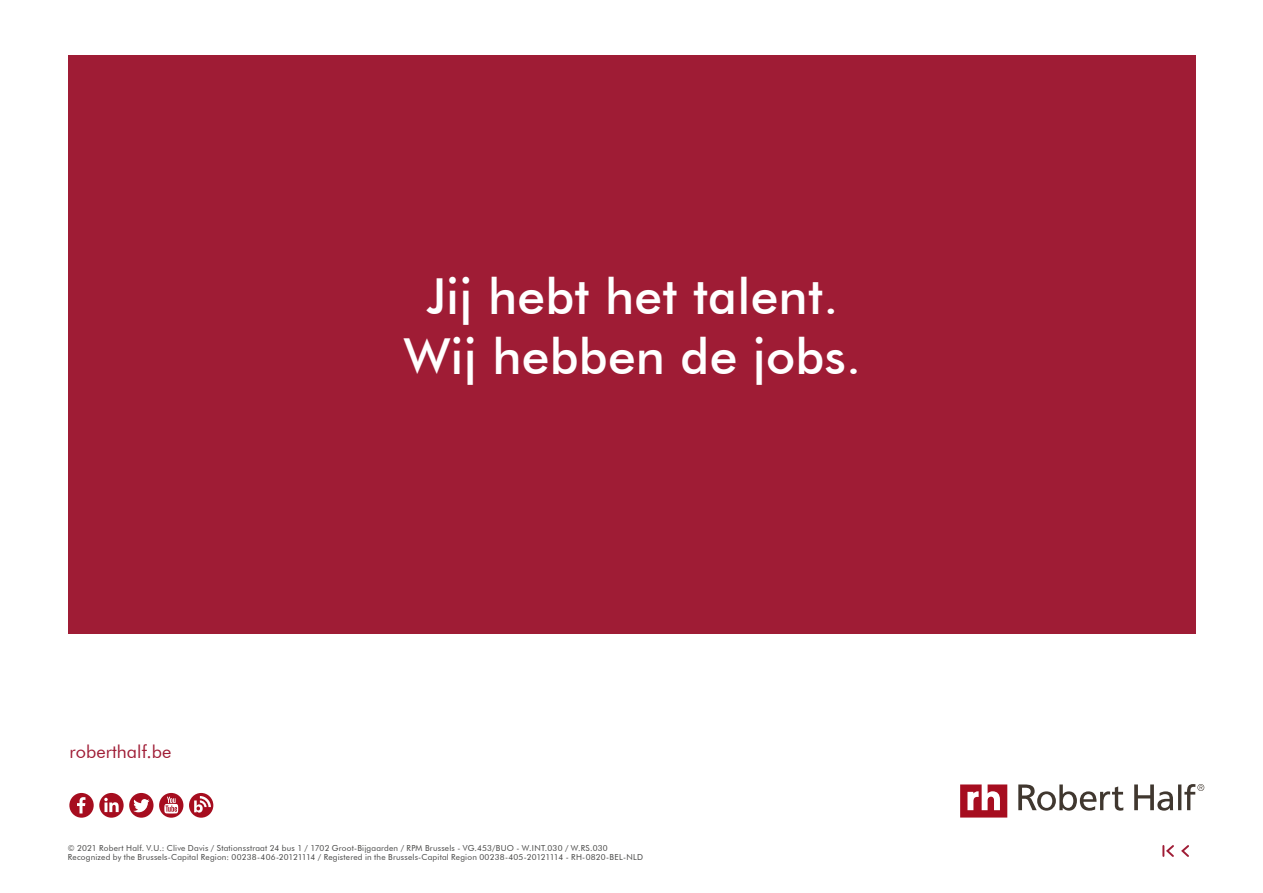
<style>
.page{position:relative;width:1263px;height:893px;background:#fff}
.page>*{position:absolute;margin:0;border:0;box-sizing:border-box;transform-origin:0 0}
.t1{font:500 49.65px/59.6px "Futura BT";letter-spacing:.005em;color:#fff;text-align:center}
.t2{font:18px "Futura BT";letter-spacing:.005em;color:#9f1c35}
.t3{font:8.25px/9px "Futura BT";letter-spacing:.025em;color:#474746}
</style>
<div class="page">
<svg style="left:69px;top:793px;width:114px;height:25px"></svg>
<svg style="left:189px;top:793px;width:24px;height:25px"></svg>
<div style="left:68px;top:55px;width:1127px;height:578px;background:#9f1c35"></div>
<svg style="left:960px;top:784px;width:47px;height:33px"></svg>
<svg style="left:1018px;top:784px;width:105px;height:27px"></svg>
<svg style="left:1134px;top:784px;width:70px;height:27px"></svg>
<svg style="left:1162px;top:845px;width:27px;height:12px"></svg>
<h2 class="t2" style="left:69px;top:740px;width:103px">roberthalf.be</h2>
<h1 class="t1" style="left:404px;top:266px;width:459px">Jij hebt het talent.<br>Wij hebben de jobs.</h1>
<p class="t3" style="left:68px;top:844px;width:577px">© 2021 Robert Half. V.U.: Clive Davis / Stationsstraat 24 bus 1 / 1702 Groot-Bijgaarden / RPM Brussels - VG.453/BUO - W.INT.030 / W.RS.030<br>Recognized by the Brussels-Capital Region: 00238-406-20121114 / Registered in the Brussels-Capital Region 00238-405-20121114 - RH-0820-BEL-NLD</p>
</div>
